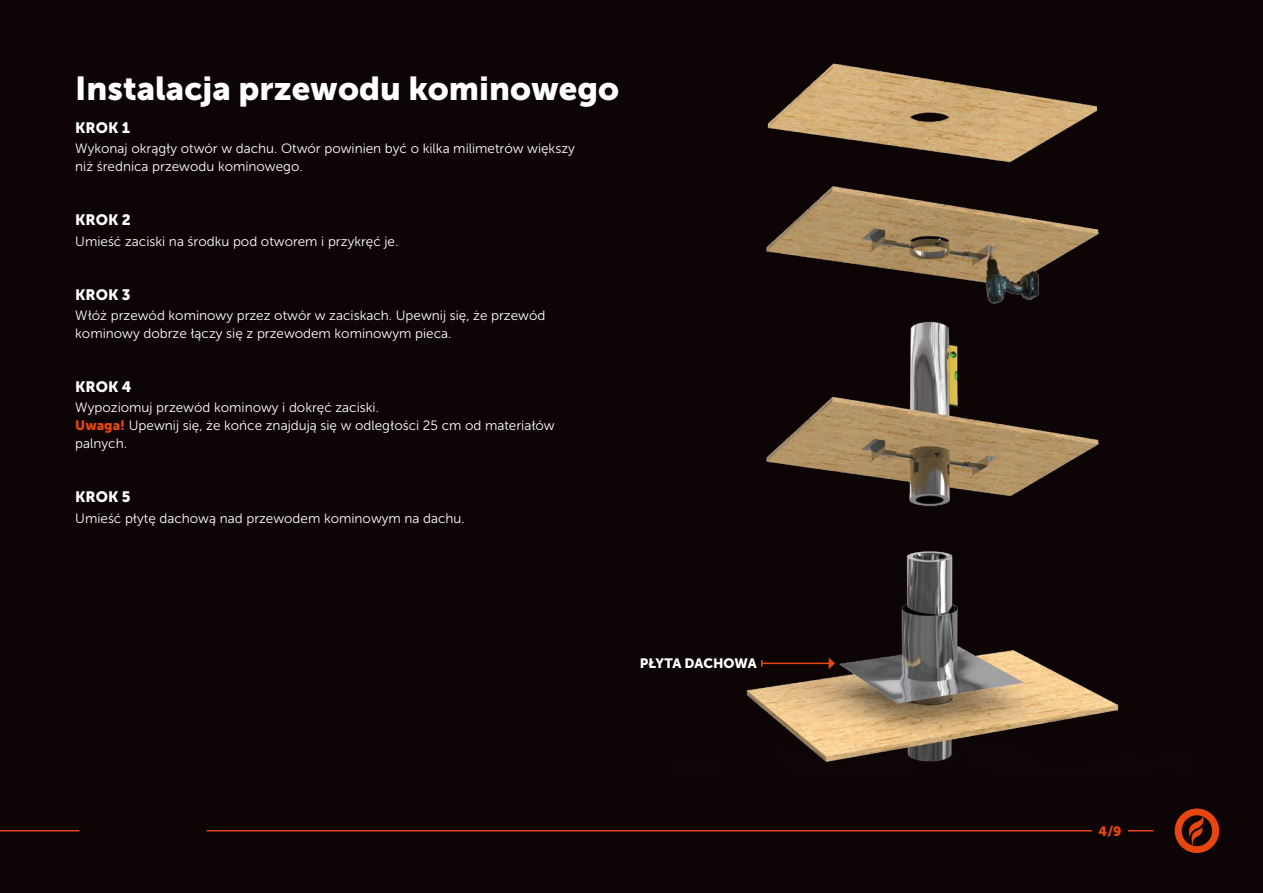
<style>
.page{position:relative;width:1263px;height:893px;background:#0d0405}
.page>*{position:absolute;margin:0;border:0;box-sizing:border-box;transform-origin:0 0}
.t1{font:33px "Museo Sans 900";color:#fff}
.t2{font:15px "Museo Sans 900";color:#fff}
.t3{font:13.5px/18px "Museo Sans 300";color:#fff}
.t4{font:13.5px "Museo Sans 900";letter-spacing:-.005em;color:#fff}
.t5{font:13.5px "Museo Sans 900";color:#e84610}
.s1{font-family:"Museo Sans 900";color:#e84610}
</style>
<div class="page">
<svg style="left:1128px;top:830px;width:25px;height:1px"></svg>
<hr style="left:0;top:830px;width:80px;height:1px;background:#e84610">
<hr style="left:207px;top:830px;width:885px;height:1px;background:#e84610">
<svg style="left:1175px;top:808px;width:44px;height:45px"></svg>
<img style="left:767px;top:63px;width:331px;height:100px">
<img style="left:766px;top:186px;width:333px;height:118px">
<img style="left:766px;top:321px;width:333px;height:185px">
<img style="left:746px;top:551px;width:373px;height:211px">
<hr style="left:762px;top:663px;width:67px;height:1px;background:#e84610">
<svg style="left:829px;top:657px;width:6px;height:12px"></svg>
<h1 class="t1" style="left:75px;top:70px;width:545px">Instalacja przewodu kominowego</h1>
<p class="t2" style="left:75px;top:119px;width:56px">KROK 1</p>
<p class="t3" style="left:75px;top:140px;width:501px">Wykonaj okrągły otwór w dachu. Otwór powinien być o kilka milimetrów większy niż średnica przewodu kominowego.</p>
<p class="t2" style="left:75px;top:211px;width:57px">KROK 2</p>
<p class="t3" style="left:75px;top:232px;width:325px">Umieść zaciski na środku pod otworem i przykręć je.</p>
<p class="t2" style="left:75px;top:286px;width:57px">KROK 3</p>
<p class="t3" style="left:75px;top:307px;width:472px">Włóż przewód kominowy przez otwór w zaciskach. Upewnij się, że przewód kominowy dobrze łączy się z przewodem kominowym pieca.</p>
<p class="t2" style="left:75px;top:378px;width:58px">KROK 4</p>
<p class="t3" style="left:75px;top:399px;width:481px">Wypoziomuj przewód kominowy i dokręć zaciski.<br><span class="s1">Uwaga!</span> Upewnij się, że końce znajdują się w odległości 25 cm od materiałów palnych.</p>
<p class="t2" style="left:75px;top:488px;width:57px">KROK 5</p>
<p class="t3" style="left:75px;top:509px;width:391px">Umieść płytę dachową nad przewodem kominowym na dachu.</p>
<p class="t4" style="left:640px;top:656px;width:119px">PŁYTA DACHOWA</p>
<p class="t5" style="left:1099px;top:823px;width:24px">4/9</p>
</div>
